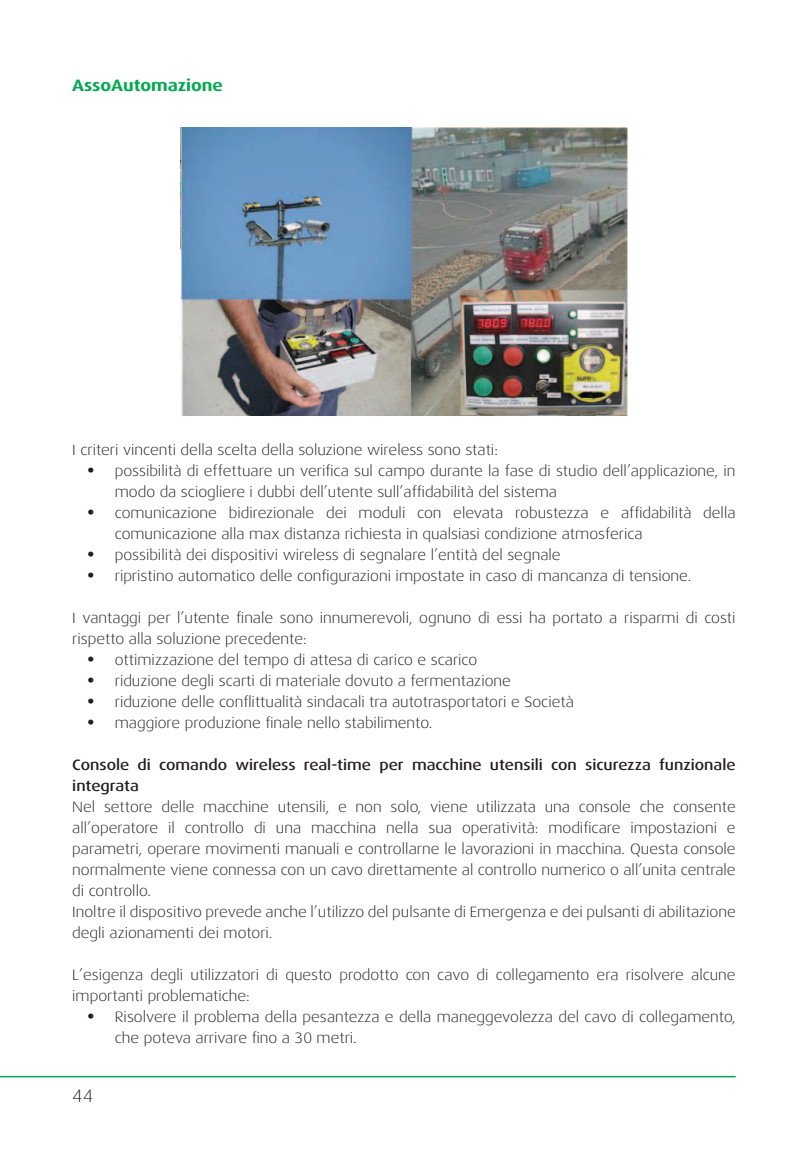
<style>
.page{position:relative;width:808px;height:1149px;background:#fff}
.page>*{position:absolute;margin:0;border:0;box-sizing:border-box;transform-origin:0 0}
.t1{font:300 18px "Dax Wide";color:#231f20}
.t2{font:700 16.5px "Dax Wide";color:#00a94f}
.t3{font:300 15px/21px "Dax Wide";color:#231f20}
.t4{font:500 15px/21px "Dax Wide";color:#231f20}
.s1{font-family:"Times";font-weight:400;font-size:18px}
</style>
<div class="page">
<hr style="left:0;top:1075px;width:736px;height:1px;background:#00a94f">
<img style="left:181px;top:128px;width:446px;height:287px">
<p class="t2" style="left:72px;top:76px;width:152px">AssoAutomazione</p>
<p class="t3" style="left:72px;top:439px;width:427px">I criteri vincenti della scelta della soluzione wireless sono stati:</p>
<p class="t3" style="left:115px;top:460px;width:622px;text-indent:-27px"><span class="s1">•</span> possibilità di effettuare un verifica sul campo durante la fase di studio dell’applicazione, in modo da sciogliere i dubbi dell’utente sull’affidabilità del sistema</p>
<p class="t3" style="left:115px;top:502px;width:622px;text-indent:-27px"><span class="s1">•</span> comunicazione bidirezionale dei moduli con elevata robustezza e affidabilità della comunicazione alla max distanza richiesta in qualsiasi condizione atmosferica</p>
<p class="t3" style="left:88px;top:544px;width:474px"><span class="s1">•</span> possibilità dei dispositivi wireless di segnalare l’entità del segnale</p>
<p class="t3" style="left:88px;top:565px;width:605px"><span class="s1">•</span> ripristino automatico delle configurazioni impostate in caso di mancanza di tensione.</p>
<p class="t3" style="left:72px;top:607px;width:665px">I vantaggi per l’utente finale sono innumerevoli, ognuno di essi ha portato a risparmi di costi rispetto alla soluzione precedente:</p>
<p class="t3" style="left:88px;top:649px;width:391px"><span class="s1">•</span> ottimizzazione del tempo di attesa di carico e scarico</p>
<p class="t3" style="left:88px;top:670px;width:425px"><span class="s1">•</span> riduzione degli scarti di materiale dovuto a fermentazione</p>
<p class="t3" style="left:88px;top:691px;width:488px"><span class="s1">•</span> riduzione delle conflittualità sindacali tra autotrasportatori e Società</p>
<p class="t3" style="left:88px;top:712px;width:346px"><span class="s1">•</span> maggiore produzione finale nello stabilimento.</p>
<p class="t4" style="left:72px;top:754px;width:665px">Console di comando wireless real-time per macchine utensili con sicurezza funzionale integrata</p>
<p class="t3" style="left:72px;top:796px;width:665px">Nel settore delle macchine utensili, e non solo, viene utilizzata una console che consente all’operatore il controllo di una macchina nella sua operatività: modificare impostazioni e parametri, operare movimenti manuali e controllarne le lavorazioni in macchina. Questa console normalmente viene connessa con un cavo direttamente al controllo numerico o all’unita centrale di controllo.<br>Inoltre il dispositivo prevede anche l’utilizzo del pulsante di Emergenza e dei pulsanti di abilitazione degli azionamenti dei motori.</p>
<p class="t3" style="left:72px;top:964px;width:665px">L’esigenza degli utilizzatori di questo prodotto con cavo di collegamento era risolvere alcune importanti problematiche:</p>
<p class="t3" style="left:115px;top:1006px;width:622px;text-indent:-27px"><span class="s1">•</span> Risolvere il problema della pesantezza e della maneggevolezza del cavo di collegamento, che poteva arrivare fino a 30 metri.</p>
<p class="t1" style="left:72px;top:1085px;width:23px">44</p>
</div>
